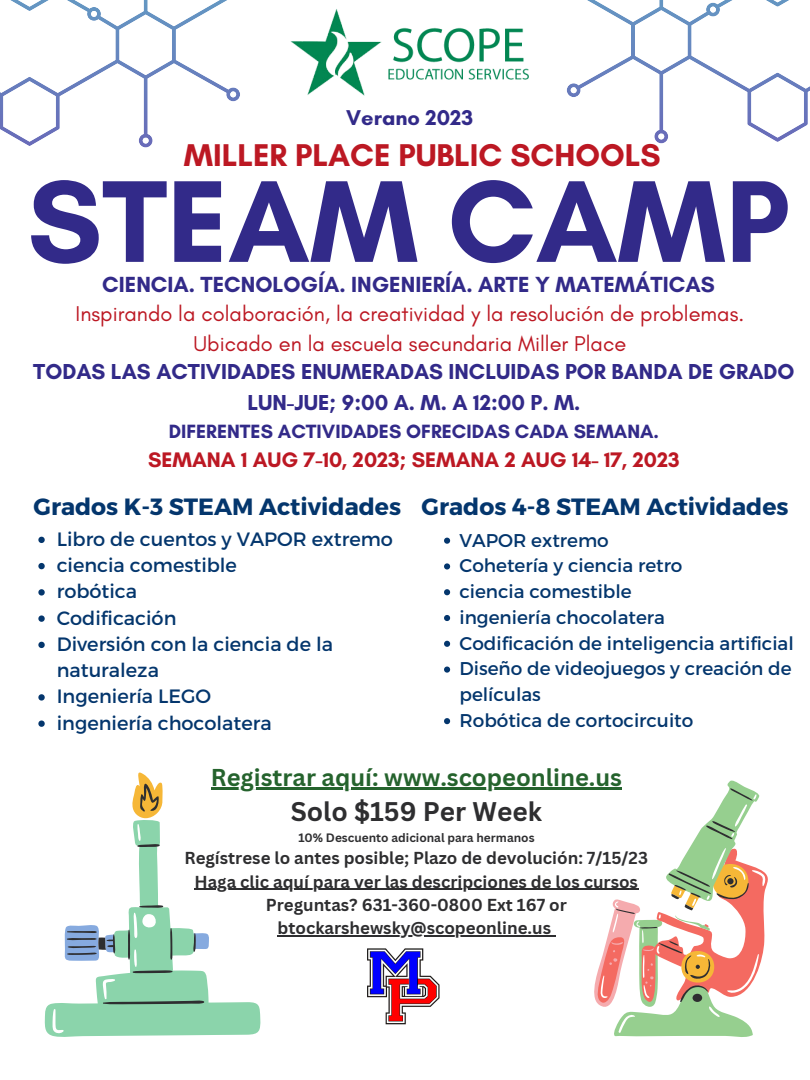
<style>
.page{position:relative;width:810px;height:1080px;background:#fff}
.page>*{position:absolute;margin:0;border:0;box-sizing:border-box;transform-origin:0 0}
.t1{font:700 118.56px "Glacial Indifference";color:#322a89}
.t2{font:700 32.06px "Glacial Indifference";color:#bc1823}
.t3{font:700 26.25px "Canva Sans";color:#2e2e30}
.t4{font:700 23.75px "Canva Sans";color:#25632d}
.t5{font:700 23.5px "Montserrat";color:#04366d}
.t6{font:700 22.31px "Glacial Indifference";color:#322a89}
.t7{font:700 22.06px/30.5px "Glacial Indifference";color:#322a89;text-align:center}
.t8{font:21.81px "Glacial Indifference";color:#bc1823}
.t9{font:700 21.81px "Glacial Indifference";color:#322a89}
.t10{font:700 21.44px "Glacial Indifference";color:#bc1823}
.t11{font:700 19.56px "Glacial Indifference";color:#322a89}
.t12{font:19.31px/26.2px "Montserrat";color:#04366d}
.t13{font:18.44px/25.8px "Montserrat";color:#04366d}
.t14{font:700 16.88px "Canva Sans";color:#2e2e30}
.t15{font:700 11.88px "Canva Sans";color:#2e2e30}
</style>
<div class="page">
<svg style="left:614px;top:781px;width:139px;height:256px"></svg>
<svg style="left:594px;top:788px;width:174px;height:222px"></svg>
<svg style="left:618px;top:794px;width:148px;height:239px"></svg>
<svg style="left:45px;top:1002px;width:215px;height:35px;background:#9fdbb9"></svg>
<svg style="left:52px;top:773px;width:158px;height:262px"></svg>
<svg style="left:0;top:0;width:240px;height:148px"></svg>
<hr style="left:0;top:0;width:3px;height:19px;background:#fff">
<svg style="left:659px;top:0;width:4px;height:3px"></svg>
<svg style="left:720px;top:0;width:12px;height:3px"></svg>
<svg style="left:766px;top:0;width:23px;height:3px"></svg>
<svg style="left:567px;top:3px;width:241px;height:140px"></svg>
<div style="left:804px;top:0;width:6px;height:15px;background:#fff"></div>
<img style="left:291px;top:9px;width:238px;height:87px">
<img style="left:367px;top:948px;width:73px;height:77px">
<svg style="left:38px;top:537px;width:7px;height:6px"></svg>
<svg style="left:38px;top:563px;width:7px;height:6px"></svg>
<svg style="left:38px;top:589px;width:7px;height:7px"></svg>
<svg style="left:38px;top:615px;width:7px;height:7px"></svg>
<svg style="left:38px;top:642px;width:7px;height:6px"></svg>
<svg style="left:38px;top:694px;width:7px;height:7px"></svg>
<svg style="left:38px;top:720px;width:7px;height:7px"></svg>
<svg style="left:444px;top:538px;width:6px;height:6px"></svg>
<svg style="left:444px;top:563px;width:6px;height:7px"></svg>
<svg style="left:444px;top:589px;width:6px;height:6px"></svg>
<svg style="left:444px;top:615px;width:6px;height:6px"></svg>
<svg style="left:444px;top:641px;width:6px;height:6px"></svg>
<svg style="left:444px;top:667px;width:6px;height:6px"></svg>
<svg style="left:444px;top:718px;width:6px;height:6px"></svg>
<hr style="left:211px;top:787px;width:173px;height:3px;background:#25632d">
<hr style="left:384px;top:787px;width:238px;height:3px;background:#25632d">
<hr style="left:194px;top:888px;width:445px;height:2px;background:#2e2e30">
<hr style="left:278px;top:935px;width:273px;height:2px;background:#2e2e30">
<p class="t9" style="left:346px;top:104px;width:129px">Verano 2023</p>
<p class="t2" style="left:184px;top:136px;width:478px">MILLER PLACE PUBLIC SCHOOLS</p>
<p class="t1" style="left:28px;top:149px;width:763px">STEAM CAMP</p>
<p class="t6" style="left:102px;top:271px;width:614px">CIENCIA. TECNOLOGÍA. INGENIERÍA. ARTE Y MATEMÁTICAS</p>
<p class="t8" style="left:76px;top:300px;width:670px">Inspirando la colaboración, la creatividad y la resolución de problemas.</p>
<p class="t8" style="left:194px;top:330px;width:434px">Ubicado en la escuela secundaria Miller Place</p>
<p class="t7" style="left:33px;top:356px;width:763px">TODAS LAS ACTIVIDADES ENUMERADAS INCLUIDAS POR BANDA DE GRADO<br>LUN-JUE; 9:00 A. M. A 12:00 P. M.</p>
<p class="t11" style="left:169px;top:419px;width:492px">DIFERENTES ACTIVIDADES OFRECIDAS CADA SEMANA.</p>
<p class="t10" style="left:148px;top:446px;width:533px">SEMANA 1 AUG 7-10, 2023; SEMANA 2 AUG 14- 17, 2023</p>
<p class="t5" style="left:34px;top:491px;width:369px">Grados K-3 STEAM Actividades</p>
<p class="t5" style="left:422px;top:491px;width:368px">Grados 4-8 STEAM Actividades</p>
<p class="t12" style="left:57px;top:525px;width:338px">Libro de cuentos y VAPOR extremo</p>
<p class="t12" style="left:57px;top:551px;width:182px">ciencia comestible</p>
<p class="t12" style="left:57px;top:577px;width:82px">robótica</p>
<p class="t12" style="left:57px;top:604px;width:121px">Codificación</p>
<p class="t12" style="left:57px;top:630px;width:278px">Diversión con la ciencia de la naturaleza</p>
<p class="t12" style="left:57px;top:682px;width:156px">Ingeniería LEGO</p>
<p class="t12" style="left:57px;top:709px;width:217px">ingeniería chocolatera</p>
<p class="t13" style="left:459px;top:526px;width:151px">VAPOR extremo</p>
<p class="t13" style="left:459px;top:552px;width:225px">Cohetería y ciencia retro</p>
<p class="t13" style="left:459px;top:578px;width:174px">ciencia comestible</p>
<p class="t13" style="left:459px;top:604px;width:207px">ingeniería chocolatera</p>
<p class="t13" style="left:459px;top:629px;width:336px">Codificación de inteligencia artificial</p>
<p class="t13" style="left:459px;top:655px;width:334px">Diseño de videojuegos y creación de películas</p>
<p class="t13" style="left:459px;top:707px;width:235px">Robótica de cortocircuito</p>
<p class="t4" style="left:211px;top:760px;width:413px">Registrar aquí: www.scopeonline.us</p>
<p class="t3" style="left:291px;top:793px;width:253px">Solo $159 Per Week</p>
<p class="t15" style="left:298px;top:829px;width:238px">10% Descuento adicional para hermanos</p>
<p class="t14" style="left:184px;top:846px;width:465px">Regístrese lo antes posible; Plazo de devolución: 7/15/23</p>
<p class="t14" style="left:194px;top:870px;width:445px">Haga clic aquí para ver las descripciones de los cursos</p>
<p class="t14" style="left:266px;top:893px;width:303px">Preguntas? 631-360-0800 Ext 167 or</p>
<p class="t14" style="left:278px;top:916px;width:275px">btockarshewsky@scopeonline.us</p>
</div>
